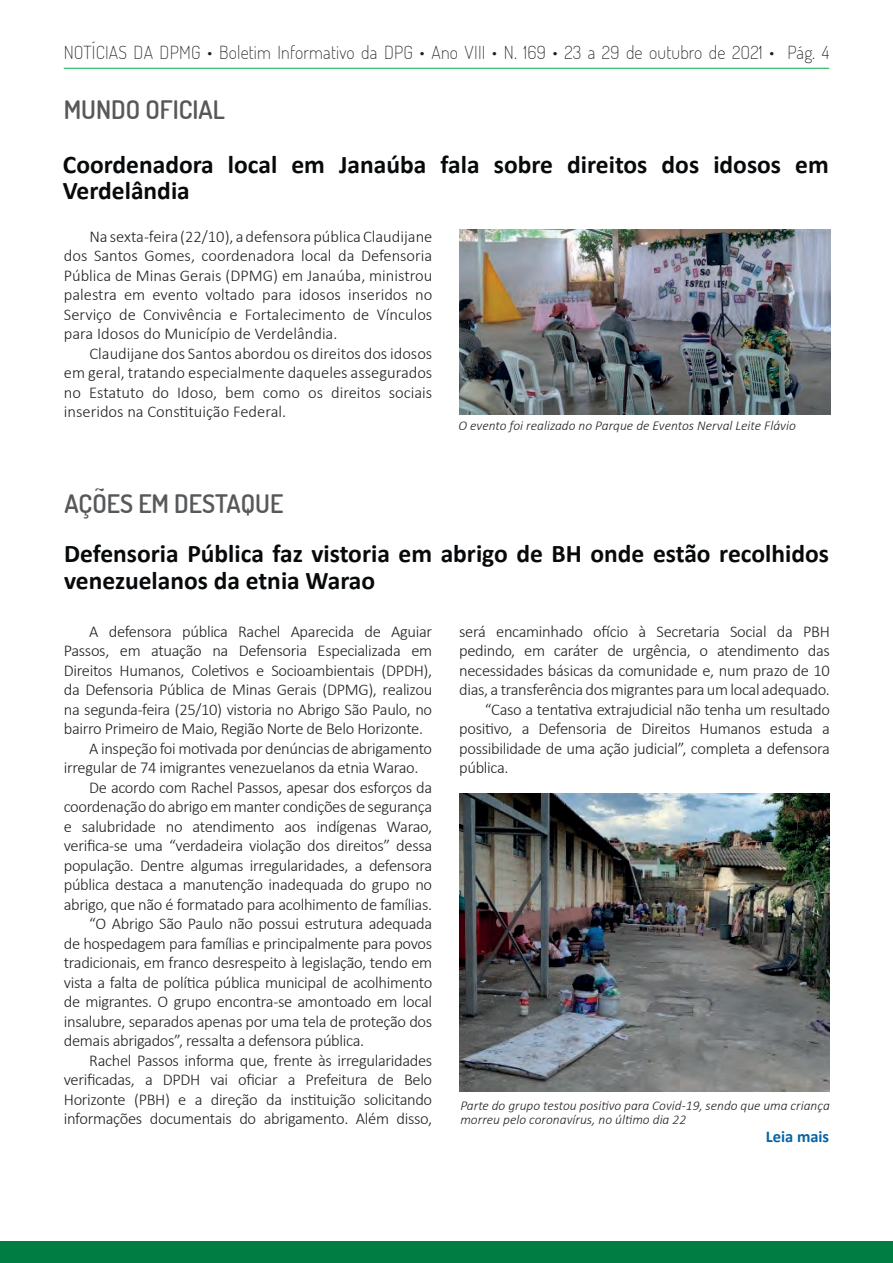
<style>
.page{position:relative;width:893px;height:1263px;background:#fff}
.page>*{position:absolute;margin:0;border:0;box-sizing:border-box;transform-origin:0 0}
.t1{font:700 25.5px/25.5px "Calibri";color:#07090b}
.t2{font:600 25.5px "Dosis";color:#57585a}
.t3{font:200 18px "Dosis";letter-spacing:.01em;color:#231f20}
.t4{font:300 16.5px/19.5px "Calibri";letter-spacing:-.02em;color:#231f20;text-align:justify}
.t5{font:700 16.5px "Calibri";color:#0664a5}
.t6{font:italic 300 13.5px/13.5px "Calibri";color:#231f20}
</style>
<div class="page">
<div style="left:0;top:1241px;width:893px;height:22px;background:#007d42"></div>
<hr style="left:64px;top:68px;width:765px;height:1px;background:#00ab4d">
<img style="left:459px;top:229px;width:371px;height:186px">
<img style="left:459px;top:794px;width:371px;height:298px">
<p class="t3" style="left:64px;top:40px;width:767px">NOTÍCIAS DA DPMG • Boletim Informativo da DPG • Ano VIII • N. 169 • 23 a 29 de outubro de 2O21 • Pág. 4</p>
<h1 class="t2" style="left:64px;top:92px;width:163px">MUNDO OFICIAL</h1>
<h1 class="t1" style="left:63px;top:152px;width:767px">Coordenadora local em Janaúba fala sobre direitos dos idosos em<br>Verdelândia</h1>
<p class="t4" style="left:64px;top:226px;width:370px;text-indent:26px">Na sexta-feira (22/10), a defensora pública Claudijane dos Santos Gomes, coordenadora local da Defensoria Pública de Minas Gerais (DPMG) em Janaúba, ministrou palestra em evento voltado para idosos inseridos no Serviço de Convivência e Fortalecimento de Vínculos para Idosos do Município de Verdelândia.</p>
<p class="t4" style="left:64px;top:343px;width:370px;text-indent:26px">Claudijane dos Santos abordou os direitos dos idosos em geral, tratando especialmente daqueles assegurados no Estatuto do Idoso, bem como os direitos sociais inseridos na Constituição Federal.</p>
<p class="t6" style="left:458px;top:418px;width:339px">O evento foi realizado no Parque de Eventos Nerval Leite Flávio</p>
<h1 class="t2" style="left:64px;top:486px;width:221px">AÇÕES EM DESTAQUE</h1>
<h1 class="t1" style="left:64px;top:540px;width:766px;line-height:27px">Defensoria Pública faz vistoria em abrigo de BH onde estão recolhidos venezuelanos da etnia Warao</h1>
<p class="t4" style="left:89px;top:621px;width:344px">A defensora pública Rachel Aparecida de Aguiar</p>
<p class="t4" style="left:64px;top:641px;width:370px">Passos, em atuação na Defensoria Especializada em</p>
<p class="t4" style="left:64px;top:660px;width:370px">Direitos Humanos, Coletivos e Socioambientais (DPDH),</p>
<p class="t4" style="left:64px;top:680px;width:370px">da Defensoria Pública de Minas Gerais (DPMG), realizou</p>
<p class="t4" style="left:64px;top:699px;width:370px">na segunda-feira (25/10) vistoria no Abrigo São Paulo, no</p>
<p class="t4" style="left:64px;top:719px;width:361px">bairro Primeiro de Maio, Região Norte de Belo Horizonte.</p>
<p class="t4" style="left:89px;top:738px;width:344px">A inspeção foi motivada por denúncias de abrigamento</p>
<p class="t4" style="left:64px;top:758px;width:356px">irregular de 74 imigrantes venezuelanos da etnia Warao.</p>
<p class="t4" style="left:89px;top:777px;width:344px">De acordo com Rachel Passos, apesar dos esforços da</p>
<p class="t4" style="left:64px;top:797px;width:370px">coordenação do abrigo em manter condições de segurança</p>
<p class="t4" style="left:64px;top:816px;width:370px">e salubridade no atendimento aos indígenas Warao,</p>
<p class="t4" style="left:64px;top:836px;width:370px">verifica-se uma “verdadeira violação dos direitos” dessa</p>
<p class="t4" style="left:64px;top:855px;width:370px">população. Dentre algumas irregularidades, a defensora</p>
<p class="t4" style="left:64px;top:875px;width:370px">pública destaca a manutenção inadequada do grupo no</p>
<p class="t4" style="left:64px;top:894px;width:370px">abrigo, que não é formatado para acolhimento de famílias.</p>
<p class="t4" style="left:89px;top:914px;width:344px">“O Abrigo São Paulo não possui estrutura adequada</p>
<p class="t4" style="left:64px;top:933px;width:370px">de hospedagem para famílias e principalmente para povos</p>
<p class="t4" style="left:64px;top:953px;width:370px">tradicionais, em franco desrespeito à legislação, tendo em</p>
<p class="t4" style="left:64px;top:972px;width:370px">vista a falta de política pública municipal de acolhimento</p>
<p class="t4" style="left:64px;top:992px;width:370px">de migrantes. O grupo encontra-se amontoado em local</p>
<p class="t4" style="left:64px;top:1011px;width:370px">insalubre, separados apenas por uma tela de proteção dos</p>
<p class="t4" style="left:64px;top:1031px;width:302px">demais abrigados”, ressalta a defensora pública.</p>
<p class="t4" style="left:89px;top:1050px;width:344px">Rachel Passos informa que, frente às irregularidades</p>
<p class="t4" style="left:64px;top:1070px;width:370px">verificadas, a DPDH vai oficiar a Prefeitura de Belo</p>
<p class="t4" style="left:64px;top:1089px;width:370px">Horizonte (PBH) e a direção da instituição solicitando</p>
<p class="t4" style="left:64px;top:1109px;width:370px">informações documentais do abrigamento. Além disso,</p>
<p class="t6" style="left:460px;top:1099px;width:371px">Parte do grupo testou positivo para Covid-19, sendo que uma criança morreu pelo coronavírus, no último dia 22</p>
<p class="t4" style="left:459px;top:621px;width:372px">será encaminhado ofício à Secretaria Social da PBH</p>
<p class="t4" style="left:459px;top:641px;width:372px">pedindo, em caráter de urgência, o atendimento das</p>
<p class="t4" style="left:459px;top:660px;width:372px">necessidades básicas da comunidade e, num prazo de 10</p>
<p class="t4" style="left:459px;top:680px;width:372px">dias, a transferência dos migrantes para um local adequado.</p>
<p class="t4" style="left:485px;top:699px;width:347px">“Caso a tentativa extrajudicial não tenha um resultado</p>
<p class="t4" style="left:459px;top:719px;width:372px">positivo, a Defensoria de Direitos Humanos estuda a</p>
<p class="t4" style="left:459px;top:738px;width:372px">possibilidade de uma ação judicial”, completa a defensora</p>
<p class="t4" style="left:459px;top:758px;width:51px">pública.</p>
<p class="t5" style="left:766px;top:1125px;width:65px">Leia mais</p>
</div>
